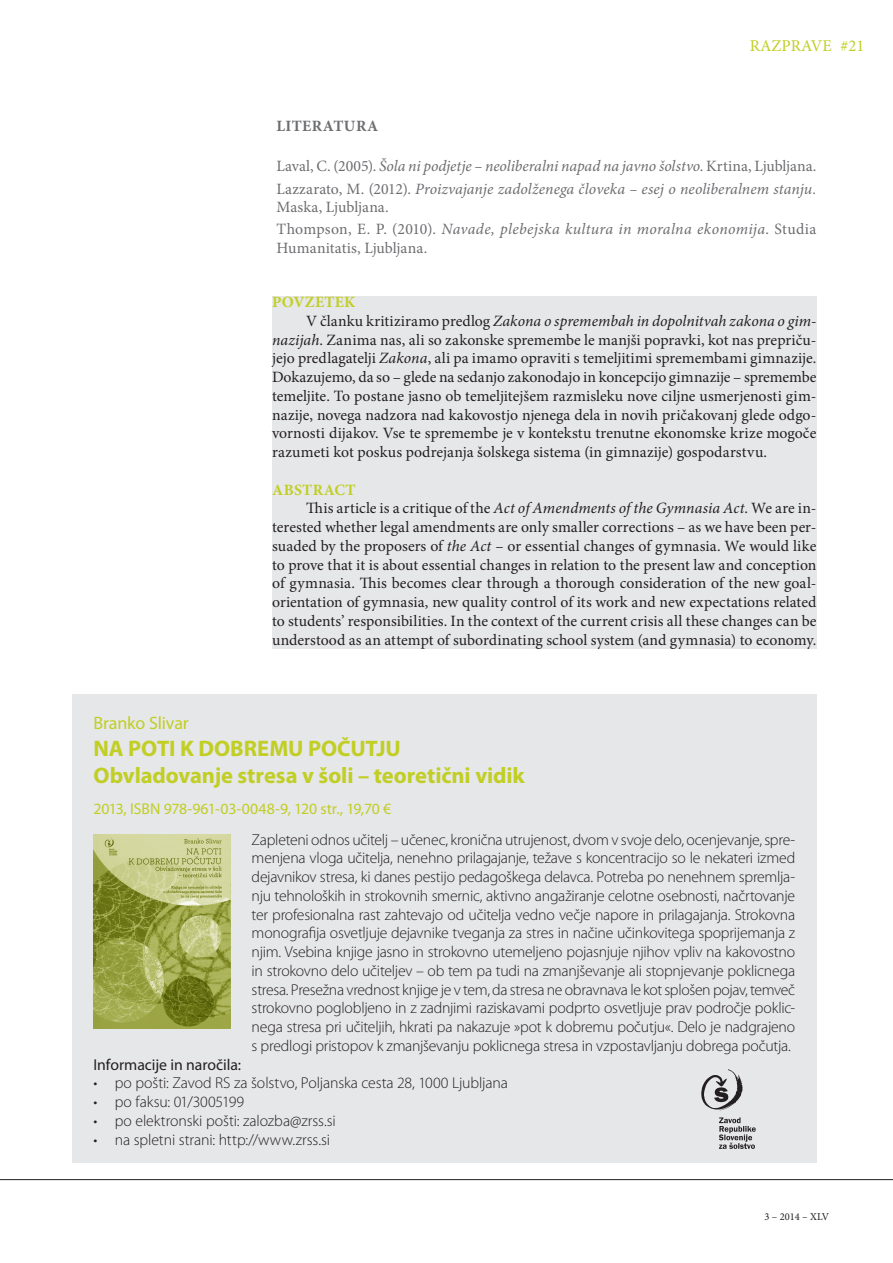
<style>
.page{position:relative;width:893px;height:1263px;background:#fff}
.page>*{position:absolute;margin:0;border:0;box-sizing:border-box;transform-origin:0 0}
.t1{font:700 22.5px/27px "Myriad Pro";letter-spacing:-.005em;color:#c1ce23}
.t2{font:18px "Myriad Pro";letter-spacing:-.01em;color:#c1ce23}
.t3{font:16.5px "Minion Pro";color:#c1ce23}
.t4{font:300 15.75px/18.8px "Myriad Pro";letter-spacing:-.01em;color:#231f20;text-align:justify}
.t5{font:15.75px "Minion Pro";color:#231f20}
.t6{font:italic 15.75px/22.2px "Minion Pro";color:#6c6d70}
.t7{font:15.75px/22.2px "Minion Pro";color:#6c6d70}
.t8{font:italic 15.75px "Minion Pro";color:#231f20}
.t9{font:15.75px "Myriad Pro";letter-spacing:-.015em;color:#c1ce23}
.t10{font:15.75px "Myriad Pro";letter-spacing:-.005em;color:#231f20}
.t11{font:700 15.75px "Minion Pro";letter-spacing:.02em;color:#c1ce23}
.t12{font:700 15.75px "Minion Pro";letter-spacing:.025em;color:#6c6d70}
.t13{font:10.5px "Minion Pro";color:#231f20}
.s1{font-style:normal}
.s2{font-style:italic}
</style>
<div class="page">
<hr style="left:0;top:1179px;width:893px;height:1px;background:#231f20">
<div style="left:272px;top:296px;width:544px;height:353px;background:#e6e7e9"></div>
<div style="left:72px;top:694px;width:744px;height:469px;background:#e6e7e9"></div>
<img style="left:701px;top:1069px;width:55px;height:80px">
<img style="left:94px;top:834px;width:136px;height:195px">
<p class="t3" style="left:750px;top:35px;width:116px">RAZPRAVE #21</p>
<p class="t12" style="left:276px;top:114px;width:103px">LITERATURA</p>
<p class="t6" style="left:276px;top:155px;width:541px"><span class="s1">Laval, C. (2005).</span> Šola ni podjetje – neoliberalni napad na javno šolstvo<span class="s1">. Krtina, Ljubljana.<br>Lazzarato, M. (2012).</span> Proizvajanje zadolženega človeka – esej o neoliberalnem stanju.</p>
<p class="t7" style="left:276px;top:196px;width:541px">Maska, Ljubljana.<br>Thompson, E. P. (2010). <span class="s2">Navade, plebejska kultura in moralna ekonomija</span>. Studia</p>
<p class="t7" style="left:276px;top:237px;width:152px">Humanitatis, Ljubljana.</p>
<p class="t11" style="left:272px;top:291px;width:85px">POVZETEK</p>
<p class="t8" style="left:306px;top:310px;width:512px"><span class="s1">V članku kritiziramo predlog</span> Zakona o spremembah in dopolnitvah zakona o gim-</p>
<p class="t5" style="left:272px;top:329px;width:546px"><span class="s2">nazijah</span>. Zanima nas, ali so zakonske spremembe le manjši popravki, kot nas prepriču-</p>
<p class="t5" style="left:272px;top:348px;width:546px">jejo predlagatelji <span class="s2">Zakona</span>, ali pa imamo opraviti s temeljitimi spremembami gimnazije.</p>
<p class="t5" style="left:272px;top:367px;width:546px">Dokazujemo, da so – glede na sedanjo zakonodajo in koncepcijo gimnazije – spremembe</p>
<p class="t5" style="left:272px;top:385px;width:546px">temeljite. To postane jasno ob temeljitejšem razmisleku nove ciljne usmerjenosti gim-</p>
<p class="t5" style="left:272px;top:404px;width:546px">nazije, novega nadzora nad kakovostjo njenega dela in novih pričakovanj glede odgo-</p>
<p class="t5" style="left:272px;top:423px;width:546px">vornosti dijakov. Vse te spremembe je v kontekstu trenutne ekonomske krize mogoče</p>
<p class="t5" style="left:272px;top:442px;width:497px">razumeti kot poskus podrejanja šolskega sistema (in gimnazije) gospodarstvu.</p>
<p class="t11" style="left:272px;top:478px;width:85px">ABSTRACT</p>
<p class="t5" style="left:306px;top:498px;width:512px">This article is a critique of the <span class="s2">Act of Amendments of the Gymnasia Act</span>. We are in-</p>
<p class="t5" style="left:272px;top:517px;width:546px">terested whether legal amendments are only smaller corrections – as we have been per-</p>
<p class="t5" style="left:272px;top:535px;width:546px">suaded by the proposers of <span class="s2">the Act</span> – or essential changes of gymnasia. We would like</p>
<p class="t5" style="left:272px;top:554px;width:546px">to prove that it is about essential changes in relation to the present law and conception</p>
<p class="t5" style="left:272px;top:573px;width:546px">of gymnasia. This becomes clear through a thorough consideration of the new goal-</p>
<p class="t5" style="left:272px;top:591px;width:546px">orientation of gymnasia, new quality control of its work and new expectations related</p>
<p class="t5" style="left:272px;top:610px;width:546px">to students’ responsibilities. In the context of the current crisis all these changes can be</p>
<p class="t5" style="left:272px;top:629px;width:546px">understood as an attempt of subordinating school system (and gymnasia) to economy.</p>
<p class="t2" style="left:94px;top:712px;width:97px">Branko Slivar</p>
<h1 class="t1" style="left:94px;top:734px;width:433px">NA POTI K DOBREMU POČUTJU<br>Obvladovanje stresa v šoli – teoretični vidik</h1>
<p class="t9" style="left:94px;top:799px;width:299px">2013, ISBN 978-961-03-0048-9, 120 str., 19,70 €</p>
<p class="t4" style="left:252px;top:830px;width:545px">Zapleteni odnos učitelj – učenec, kronična utrujenost, dvom v svoje delo, ocenjevanje, spre&shy;menjena vloga učitelja, nenehno prilagajanje, težave s koncentracijo so le nekateri izmed dejavnikov stresa, ki danes pestijo pedagoškega delavca. Potreba po nenehnem spremlja&shy;nju tehnoloških in strokovnih smernic, aktivno angažiranje celotne osebnosti, načrtovanje ter profesionalna rast zahtevajo od učitelja vedno večje napore in prilagajanja. Strokovna monografija osvetljuje dejavnike tveganja za stres in načine učinkovitega spoprijemanja z njim. Vsebina knjige jasno in strokovno utemeljeno pojasnjuje njihov vpliv na kakovostno in strokovno delo učiteljev – ob tem pa tudi na zmanjševanje ali stopnjevanje poklicnega stresa. Presežna vrednost knjige je v tem, da stresa ne obravnava le kot splošen pojav, temveč strokovno poglobljeno in z zadnjimi raziskavami podprto osvetljuje prav področje poklic&shy;nega stresa pri učiteljih, hkrati pa nakazuje »pot k dobremu počutju«. Delo je nadgrajeno s predlogi pristopov k zmanjševanju poklicnega stresa in vzpostavljanju dobrega počutja.</p>
<p class="t10" style="left:94px;top:1055px;width:149px">Informacije in naročila:</p>
<p class="t4" style="left:94px;top:1073px;width:416px">• po pošti: Zavod RS za šolstvo, Poljanska cesta 28, 1000 Ljubljana</p>
<p class="t4" style="left:94px;top:1092px;width:152px">• po faksu: 01/3005199</p>
<p class="t4" style="left:94px;top:1111px;width:244px">• po elektronski pošti: zalozba@zrss.si</p>
<p class="t4" style="left:94px;top:1130px;width:238px">• na spletni strani: http://www.zrss.si</p>
<p class="t13" style="left:764px;top:1210px;width:66px">3 – 2014 – XLV</p>
</div>
